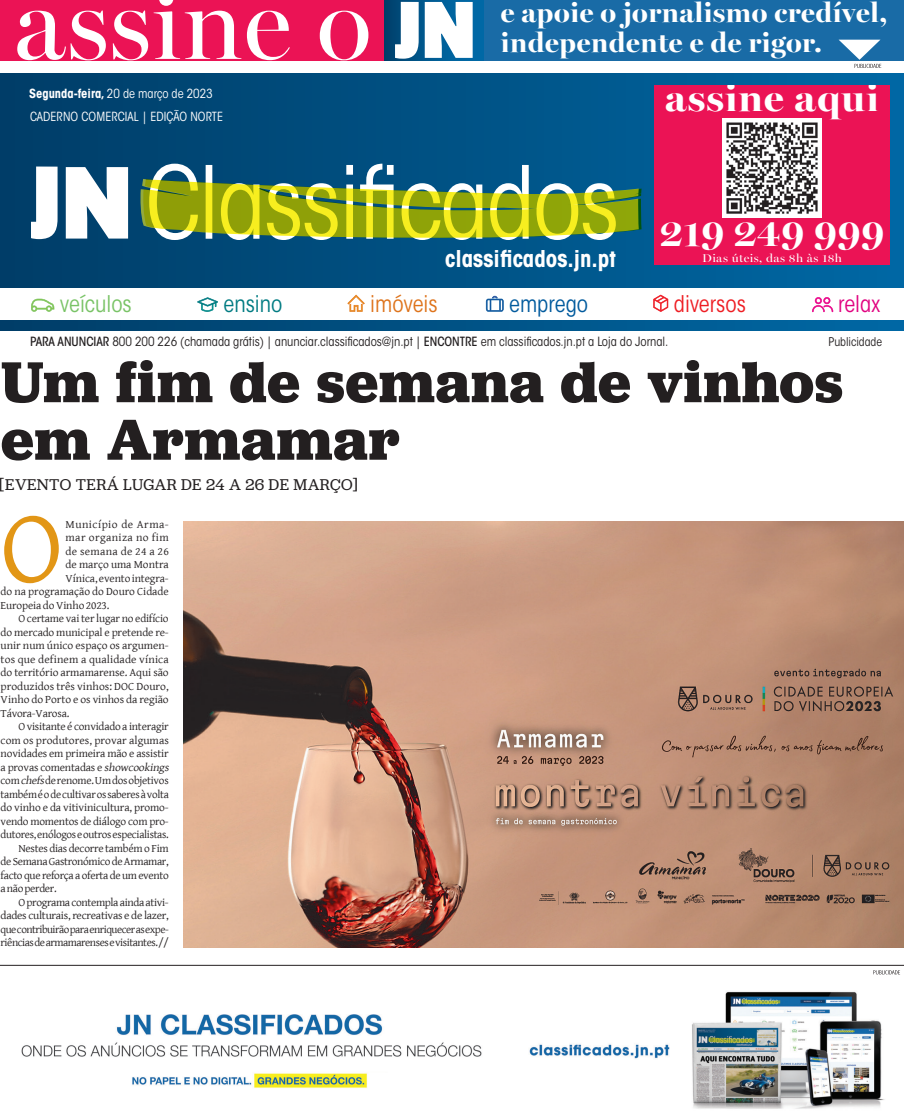
<style>
.page{position:relative;width:904px;height:1120px;background:#fff}
.page>*{position:absolute;margin:0;border:0;box-sizing:border-box;transform-origin:0 0}
.TXT_Miolo_Capitular{font:104.62px "Gentium Basic";color:#e29616}
.t1{font:103.75px "Miller Banner";color:#fff}
.t2{font:condensed 99.62px "ITC Avant Garde Std";letter-spacing:-.025em;color:#fff}
.P_Anunciar{font:700 60px/57.5px "Jubilat";letter-spacing:.015em;color:#231f20}
.t3{font:700 38px "Miller Banner";letter-spacing:.03em;color:#fff;scale:1.09 1}
.t4{font:700 38px "Miller Banner";letter-spacing:.03em;color:#fff;scale:1.04 1}
.t5{font:700 27.38px/29.9px "Miller Banner";letter-spacing:.02em;color:#fff;scale:1.07 1}
.t6{font:700 condensed 23px "ITC Avant Garde Std";color:#fff}
.t7{font:condensed 22.88px "ITC Avant Garde Std";color:#79c366}
.t8{font:condensed 22.88px "ITC Avant Garde Std";color:#ee1d23}
.t9{font:condensed 22.88px "ITC Avant Garde Std";color:#de731b}
.t10{font:condensed 22.88px "ITC Avant Garde Std";color:#015a9d}
.t11{font:condensed 22.88px "ITC Avant Garde Std";color:#007b82}
.t12{font:condensed 22.88px "ITC Avant Garde Std";color:#e10280}
.P_Anunciar-2{font:16.25px "Jubilat";letter-spacing:.02em;color:#231f20}
.t13{font:condensed 12.62px "ITC Avant Garde Std";letter-spacing:-.005em;color:#231f20}
.P_Anunciar-3{font:condensed 12.5px "ITC Avant Garde Std";letter-spacing:.01em;color:#fff}
.t14{font:condensed 12px "ITC Avant Garde Std";letter-spacing:-.005em;color:#231f20}
.TXT_Miolo_Capitular-2{font:11.38px/13.5px "Gentium Basic";letter-spacing:-.015em;color:#231f20;text-align:justify}
.t15{font:11.38px "Miller Banner";letter-spacing:.03em;color:#fff;scale:1.09 1}
.TXT_Miolo_Capitular-3{font:11.38px "Gentium Basic";letter-spacing:.04em;color:#231f20}
.TXT_Miolo_Capitular-4{font:11.38px "Gentium Basic";letter-spacing:.03em;color:#231f20}
.TXT_Miolo_Capitular-5{font:11.38px "Gentium Basic";letter-spacing:.025em;color:#231f20}
.s1{font-weight:700}
.s2{font-weight:500}
.s3{font-style:italic}
</style>
<div class="page">
<div style="left:1px;top:73px;width:903px;height:214px;background:linear-gradient(to right,#003d67,#0068a4)"></div>
<svg style="left:347px;top:295px;width:18px;height:17px"></svg>
<svg style="left:486px;top:296px;width:17px;height:16px"></svg>
<svg style="left:653px;top:295px;width:15px;height:17px"></svg>
<svg style="left:31px;top:299px;width:23px;height:13px"></svg>
<svg style="left:197px;top:297px;width:21px;height:15px"></svg>
<svg style="left:812px;top:297px;width:21px;height:15px"></svg>
<svg style="left:0;top:321px;width:904px;height:9px;background:#005285"></svg>
<svg style="left:31px;top:166px;width:27px;height:73px"></svg>
<svg style="left:66px;top:167px;width:62px;height:72px"></svg>
<svg style="left:140px;top:179px;width:501px;height:61px;background:#678b29"></svg>
<div style="left:654px;top:85px;width:236px;height:180px;background:#eb1355"></div>
<img style="left:722px;top:118px;width:99px;height:99px">
<hr style="left:0;top:965px;width:904px;height:1px;background:#231f20">
<svg style="left:873px;top:970px;width:27px;height:4px"></svg>
<div style="left:0;top:0;width:904px;height:60px;background:#eb1355"></div>
<div style="left:383px;top:0;width:521px;height:60px;background:#196ba6"></div>
<img style="left:384px;top:0;width:99px;height:60px">
<hr style="left:383px;top:0;width:1px;height:60px;background:#ed1255">
<svg style="left:395px;top:2px;width:77px;height:57px;background:#c2d7e3"></svg>
<svg style="left:838px;top:40px;width:43px;height:28px"></svg>
<img style="left:21px;top:991px;width:864px;height:118px">
<img style="left:184px;top:521px;width:720px;height:426px">
<p class="t1" style="left:13px;top:-38px;width:360px">assine o</p>
<p class="t5" style="left:501px;top:-3px;width:362px">e apoie o jornalismo credível, independente e de rigor.</p>
<p class="P_Anunciar-3" style="left:29px;top:86px;width:185px"><span class="s1">Segunda-feira,</span> 20 de março de 2023</p>
<p class="t3" style="left:665px;top:74px;width:197px">assine aqui</p>
<p class="P_Anunciar-3" style="left:30px;top:109px;width:194px">CADERNO COMERCIAL | EDIÇÃO NORTE</p>
<p class="t2" style="left:145px;top:143px;width:475px">Classificados</p>
<p class="t6" style="left:445px;top:244px;width:172px">classificados.jn.pt</p>
<p class="t4" style="left:660px;top:210px;width:217px">219 249 999</p>
<p class="t15" style="left:702px;top:251px;width:130px">Dias úteis, das 8h às 18h</p>
<p class="t7" style="left:60px;top:290px;width:73px">veículos</p>
<p class="t11" style="left:223px;top:290px;width:60px">ensino</p>
<p class="t9" style="left:370px;top:290px;width:69px">imóveis</p>
<p class="t10" style="left:509px;top:290px;width:81px">emprego</p>
<p class="t8" style="left:674px;top:290px;width:73px">diversos</p>
<p class="t12" style="left:838px;top:290px;width:44px">relax</p>
<p class="t13" style="left:30px;top:334px;width:640px"><span class="s2">PARA ANUNCIAR</span> 800 200 226 (chamada grátis) | anunciar.classificados@jn.pt | <span class="s2">ENCONTRE</span> em classificados.jn.pt a Loja do Jornal.</p>
<p class="t14" style="left:828px;top:334px;width:55px">Publicidade</p>
<p class="P_Anunciar" style="left:1px;top:352px;width:843px">Um fim de semana de vinhos em Armamar</p>
<p class="P_Anunciar-2" style="left:0;top:474px;width:359px">[EVENTO TERÁ LUGAR DE 24 A 26 DE MARÇO]</p>
<p class="TXT_Miolo_Capitular" style="left:1px;top:471px;width:64px">O</p>
<p class="TXT_Miolo_Capitular-3" style="left:66px;top:515px;width:105px">Município de Arma-</p>
<p class="TXT_Miolo_Capitular-4" style="left:66px;top:529px;width:105px">mar organiza no fim</p>
<p class="TXT_Miolo_Capitular-5" style="left:66px;top:542px;width:105px">de semana de 24 a 26</p>
<p class="TXT_Miolo_Capitular-2" style="left:66px;top:557px;width:105px">de março uma Montra</p>
<p class="TXT_Miolo_Capitular-2" style="left:66px;top:571px;width:105px">Vínica, evento integra-</p>
<p class="TXT_Miolo_Capitular-2" style="left:1px;top:584px;width:170px">do na programação do Douro Cidade</p>
<p class="TXT_Miolo_Capitular-2" style="left:1px;top:598px;width:110px">Europeia do Vinho 2023.</p>
<p class="TXT_Miolo_Capitular-2" style="left:1px;top:611px;width:170px;text-indent:18px">O certame vai ter lugar no edifício do mercado municipal e pretende re&shy;unir num único espaço os argumen&shy;tos que definem a qualidade vínica do território armamarense. Aqui são produzidos três vinhos: DOC Douro, Vinho do Porto e os vinhos da região Távora-Varosa.</p>
<p class="TXT_Miolo_Capitular-2" style="left:1px;top:719px;width:172px;text-align:left;text-indent:18px">O visitante é convidado a interagir com os produtores, provar algumas novidades em primeira mão e assistir a provas comentadas e <span class="s3">showcookings </span>com <span class="s3">chefs</span>de renome. Um dos objetivos também é o de cultivar os saberes à volta do vinho e da vitivinicultura, promo&shy;vendo momentos de diálogo com pro&shy;dutores, enólogos e outros especialistas.</p>
<p class="TXT_Miolo_Capitular-2" style="left:1px;top:841px;width:170px;text-indent:18px">Nestes dias decorre também o Fim de Semana Gastronómico de Armamar, facto que reforça a oferta de um evento a não perder.</p>
<p class="TXT_Miolo_Capitular-2" style="left:1px;top:895px;width:170px;text-indent:18px">O programa contempla ainda ativi&shy;dades culturais, recreativas e de lazer, que contribuirão para enriquecer as expe&shy;riências de armamarenses e visitantes.//</p>
</div>
